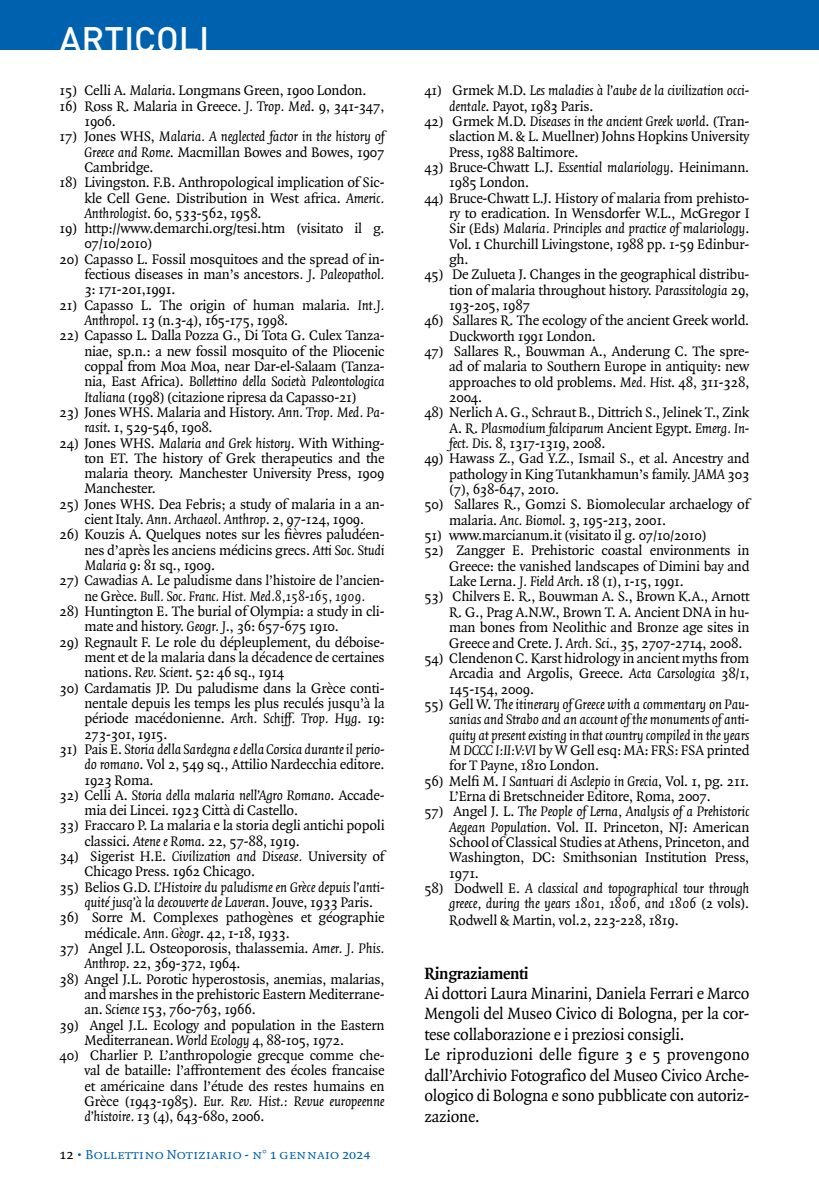
<style>
.page{position:relative;width:819px;height:1191px;background:#fff}
.page>*{position:absolute;margin:0;border:0;box-sizing:border-box;transform-origin:0 0}
.t1{font:500 35px "DIN";color:#fff}
.t2{font:17.5px/20.5px "Quadraat";letter-spacing:-.015em;color:#000;scale:.96 1}
.t3{font:700 17.5px "Quadraat";letter-spacing:-.015em;color:#000;scale:.96 1}
.t4{font:14.88px/15.2px "Quadraat";letter-spacing:-.015em;color:#000;text-align:justify}
.t5{font:italic 14.88px/15.4px "Quadraat";letter-spacing:-.015em;color:#000;text-align:justify}
.t6{font:14px "Quadraat Small Caps";color:#0062ae}
.s1{font-style:italic}
.s2{font-style:normal}
.s3{color:#000}
</style>
<div class="page">
<div style="left:0;top:0;width:819px;height:50px;background:#0062ae"></div>
<h1 class="t1" style="left:60px;top:17px;width:151px">ARTICOLI</h1>
<p class="t4" style="left:60px;top:83px;width:308px">15) Celli A. <span class="s1">Malaria</span>. Longmans Green, 1900 London.</p>
<p class="t4" style="left:84px;top:99px;width:302px;text-indent:-25px">16) Ross R. Malaria in Greece. <span class="s1">J. Trop. Med</span>. 9, 341-347,<br>1906.</p>
<p class="t5" style="left:84px;top:129px;width:302px;text-indent:-25px"><span class="s2">17) Jones WHS,</span> Malaria. A neglected factor in the history of Greece and Rome<span class="s2">. Macmillan Bowes and Bowes, 1907<br>Cambridge.</span></p>
<p class="t4" style="left:84px;top:175px;width:302px;text-indent:-25px">18) Livingston. F.B. Anthropological implication of Sic&shy;kle Cell Gene. Distribution in West africa. <span class="s1">Americ.<br>Anthrologist</span>. 60, 533-562, 1958.</p>
<p class="t4" style="left:84px;top:221px;width:302px;text-indent:-25px">19) http://www.demarchi.org/tesi.htm (visitato il g.<br>07/10/2010)</p>
<p class="t4" style="left:84px;top:252px;width:302px;text-indent:-25px">20) Capasso L. Fossil mosquitoes and the spread of in&shy;fectious diseases in man’s ancestors<span class="s1">. J</span>. <span class="s1">Paleopathol.<br></span>3: 171-201,1991.</p>
<p class="t4" style="left:84px;top:298px;width:302px;text-indent:-25px">21) Capasso L. The origin of human malaria. <span class="s1">Int.J.<br>Anthropol</span>. 13 (n.3-4), 165-175, 1998.</p>
<p class="t4" style="left:84px;top:328px;width:302px;text-indent:-25px">22) Capasso L. Dalla Pozza G., Di Tota G. Culex Tanza&shy;niae, sp.n.: a new fossil mosquito of the Pliocenic coppal from Moa Moa, near Dar-el-Salaam (Tanza&shy;nia, East Africa). <span class="s1">Bollettino della Società Paleontologica Italiana</span> (1998) (citazione ripresa da Capasso-21)</p>
<p class="t4" style="left:84px;top:405px;width:302px;text-indent:-25px">23) Jones WHS. Malaria and History. <span class="s1">Ann. Trop. Med. Pa&shy;rasit</span>. 1, 529-546, 1908.</p>
<p class="t4" style="left:84px;top:435px;width:302px;text-indent:-25px">24) Jones WHS. <span class="s1">Malaria and Grek history</span>. With Withing&shy;ton ET. The history of Grek therapeutics and the malaria theory. Manchester University Press, 1909<br>Manchester.</p>
<p class="t4" style="left:60px;top:497px;width:326px;text-align:center">25) Jones WHS. Dea Febris; a study of malaria in a an&shy;cient Italy. <span class="s1">Ann. Archaeol. Anthrop</span>. 2, 97-124, 1909.</p>
<p class="t4" style="left:84px;top:527px;width:302px;text-indent:-25px">26) Kouzis A. Quelques notes sur les fièvres paludéen&shy;nes d’après les anciens médicins grecs. <span class="s1">Atti Soc. Studi Malaria</span> 9: 81 sq., 1909.</p>
<p class="t4" style="left:60px;top:573px;width:326px;text-align:center">27) Cawadias A. Le paludisme dans l’histoire de l’ancien&shy;ne Grèce. <span class="s1">Bull. Soc. Franc. Hist. Med.8,158-165, 1909.</span></p>
<p class="t4" style="left:84px;top:604px;width:302px;text-indent:-25px">28) Huntington E. The burial of Olympia: a study in cli&shy;mate and history. <span class="s1">Geogr. J</span>., 36: 657-675 1910.</p>
<p class="t4" style="left:84px;top:635px;width:302px;text-indent:-25px">29) Regnault F. Le role du dépleuplement, du déboise&shy;ment et de la malaria dans la décadence de certaines nations. <span class="s1">Rev. Scient</span>. 52: 46 sq., 1914</p>
<p class="t4" style="left:84px;top:680px;width:302px;text-indent:-25px">30) Cardamatis JP. Du paludisme dans la Grèce conti&shy;nentale depuis les temps les plus reculés jusqu’à la période macédonienne. <span class="s1">Arch. Schiff. Trop. Hyg</span>. 19:<br>273-301, 1915.</p>
<p class="t4" style="left:84px;top:742px;width:302px;text-indent:-25px">31) Pais E. <span class="s1">Storia della Sardegna e della Corsica durante il perio&shy;do romano</span>. Vol 2, 549 sq., Attilio Nardecchia editore.<br>1923 Roma.</p>
<p class="t4" style="left:84px;top:788px;width:302px;text-indent:-25px">32) Celli A. <span class="s1">Storia della malaria nell’Agro Romano</span>. Accade&shy;mia dei Lincei. 1923 Città di Castello.</p>
<p class="t4" style="left:84px;top:818px;width:302px;text-indent:-25px">33) Fraccaro P. La malaria e la storia degli antichi popoli classici. <span class="s1">Atene e Roma</span>. 22, 57-88, 1919.</p>
<p class="t4" style="left:84px;top:849px;width:302px;text-indent:-25px">34) Sigerist H.E. <span class="s1">Civilization and Disease.</span> University of<br>Chicago Press. 1962 Chicago.</p>
<p class="t5" style="left:84px;top:879px;width:302px;text-indent:-25px"><span class="s2">35) Belios G.D.</span> L’Histoire du paludisme en Grèce depuis l’anti&shy;quité jusq’à la decouverte de Laveran<span class="s2">. Jouve, 1933 Paris.</span></p>
<p class="t4" style="left:84px;top:910px;width:302px;text-indent:-25px">36) Sorre M. Complexes pathogènes et géographie médicale. <span class="s1">Ann. Gèogr</span>. 42, 1-18, 1933.</p>
<p class="t4" style="left:84px;top:941px;width:302px;text-indent:-25px">37) Angel J.L. Osteoporosis, thalassemia. <span class="s1">Amer. J. Phis.<br>Anthrop</span>. 22, 369-372, 1964.</p>
<p class="t4" style="left:84px;top:971px;width:302px;text-indent:-25px">38) Angel J.L. Porotic hyperostosis, anemias, malarias, and marshes in the prehistoric Eastern Mediterrane&shy;an. <span class="s1">Science</span> 153, 760-763, 1966.</p>
<p class="t4" style="left:84px;top:1017px;width:302px;text-indent:-25px">39) Angel J.L. Ecology and population in the Eastern<br>Mediterranean. <span class="s1">World Ecology</span> 4, 88-105, 1972.</p>
<p class="t4" style="left:84px;top:1048px;width:302px;text-indent:-25px">40) Charlier P. L’anthropologie grecque comme che&shy;val de bataille: l’affrontement des écoles francaise et américaine dans l’étude des restes humains en Grèce (1943-1985). <span class="s1">Eur. Rev. Hist.: Revue europeenne d’histoire.</span> 13 (4), 643-680, 2006.</p>
<p class="t6" style="left:60px;top:1147px;width:312px"><span class="s3">12</span> • Bollettino Notiziario - n° 1 gennaio 2024</p>
<p class="t5" style="left:449px;top:83px;width:302px;text-indent:-25px"><span class="s2">41) Grmek M.D.</span> Les maladies à l’aube de la civilization occi&shy;dentale<span class="s2">. Payot, 1983 Paris.</span></p>
<p class="t4" style="left:449px;top:114px;width:302px;text-indent:-25px">42) Grmek M.D. <span class="s1">Diseases in the ancient Greek world</span>. (Tran&shy;slaction M. &amp; L. Muellner) Johns Hopkins University Press, 1988 Baltimore.</p>
<p class="t4" style="left:449px;top:160px;width:302px;text-indent:-25px">43) Bruce-Chwatt L.J. <span class="s1">Essential malariology</span>. Heinimann.<br>1985 London.</p>
<p class="t4" style="left:449px;top:191px;width:302px;text-indent:-25px">44) Bruce-Chwatt L.J. History of malaria from prehisto&shy;ry to eradication. In Wensdorfer W.L., McGregor I Sir (Eds) <span class="s1">Malaria. Principles and practice of malariology</span>.<br>Vol. 1 Churchill Livingstone, 1988 pp. 1-59 Edinbur&shy;gh.</p>
<p class="t4" style="left:449px;top:267px;width:302px;text-indent:-25px">45) De Zulueta J. Changes in the geographical distribu&shy;tion of malaria throughout history. <span class="s1">Parassitologia</span> 29, 193-205, 1987</p>
<p class="t4" style="left:449px;top:313px;width:302px;text-indent:-25px">46) Sallares R. The ecology of the ancient Greek world.<br>Duckworth 1991 London.</p>
<p class="t4" style="left:449px;top:344px;width:302px;text-indent:-25px">47) Sallares R., Bouwman A., Anderung C. The spre&shy;ad of malaria to Southern Europe in antiquity: new approaches to old problems. <span class="s1">Med. Hist</span>. 48, 311-328, 2004.</p>
<p class="t4" style="left:449px;top:405px;width:302px;text-indent:-25px">48) Nerlich A. G., Schraut B., Dittrich S., Jelinek T., Zink A. R. <span class="s1">Plasmodium falciparum</span> Ancient Egypt. <span class="s1">Emerg. In&shy;fect. Dis</span>. 8, 1317-1319, 2008.</p>
<p class="t4" style="left:449px;top:451px;width:302px;text-indent:-25px">49) Hawass Z., Gad Y.Z., Ismail S., et al. Ancestry and pathology in King Tutankhamun’s family. <span class="s1">JAMA</span> 303 (7), 638-647, 2010.</p>
<p class="t4" style="left:449px;top:497px;width:302px;text-indent:-25px">50) Sallares R., Gomzi S. Biomolecular archaelogy of malaria. <span class="s1">Anc. Biomol</span>. 3, 195-213, 2001.</p>
<p class="t4" style="left:424px;top:528px;width:284px">51) www.marcianum.it (visitato il g. 07/10/2010)</p>
<p class="t4" style="left:449px;top:543px;width:302px;text-indent:-25px">52) Zangger E. Prehistoric coastal environments in Greece: the vanished landscapes of Dimini bay and Lake Lerna. <span class="s1">J. Field Arch</span>. 18 (1), 1-15, 1991.</p>
<p class="t4" style="left:449px;top:589px;width:302px;text-indent:-25px">53) Chilvers E. R., Bouwman A. S., Brown K.A., Arnott R. G., Prag A.N.W., Brown T. A. Ancient DNA in hu&shy;man bones from Neolithic and Bronze age sites in Greece and Crete. J. <span class="s1">Arch. Sci</span>., 35, 2707-2714, 2008.</p>
<p class="t4" style="left:449px;top:651px;width:302px;text-indent:-25px">54) Clendenon C. Karst hidrology in ancient myths from Arcadia and Argolis, Greece. <span class="s1">Acta Carsologica</span> 38/1, 145-154, 2009.</p>
<p class="t5" style="left:449px;top:697px;width:302px;text-indent:-25px"><span class="s2">55) Gell W.</span> The itinerary of Greece with a commentary on Pau&shy;sanias and Strabo and an account of the monuments of anti&shy;quity at present existing in that country compiled in the years M DCCC I:II:V:VI <span class="s2">by W Gell esq: MA: FRS: FSA printed for T Payne, 1810 London.</span></p>
<p class="t4" style="left:449px;top:773px;width:302px;text-indent:-25px">56) Melfi M. <span class="s1">I Santuari di Asclepio in Grecia</span>, Vol. 1, pg. 211.<br>L’Erna di Bretschneider Editore, Roma, 2007.</p>
<p class="t4" style="left:449px;top:804px;width:302px;text-indent:-25px">57) Angel J. L. <span class="s1">The People of Lerna, Analysis of a Prehistoric Aegean Population</span>. Vol. II. Princeton, NJ: American School of Classical Studies at Athens, Princeton, and Washington, DC: Smithsonian Institution Press, 1971.</p>
<p class="t5" style="left:424px;top:881px;width:326px;text-align:right"><span class="s2">58) Dodwell E.</span> A classical and topographical tour through greece, during the years 1801, 1806, and 1806 <span class="s2">(2 vols).</span></p>
<p class="t4" style="left:449px;top:913px;width:231px">Rodwell &amp; Martin, vol.2, 223-228, 1819.</p>
<p class="t3" style="left:424px;top:964px;width:110px">Ringraziamenti</p>
<p class="t2" style="left:424px;top:983px;width:340px">Ai dottori Laura Minarini, Daniela Ferrari e Marco Mengoli del Museo Civico di Bologna, per la cor&shy;tese collaborazione e i preziosi consigli.<br>Le riproduzioni delle figure 3 e 5 provengono dall’Archivio Fotografico del Museo Civico Arche&shy;ologico di Bologna e sono pubblicate con autoriz&shy;zazione.</p>
</div>
